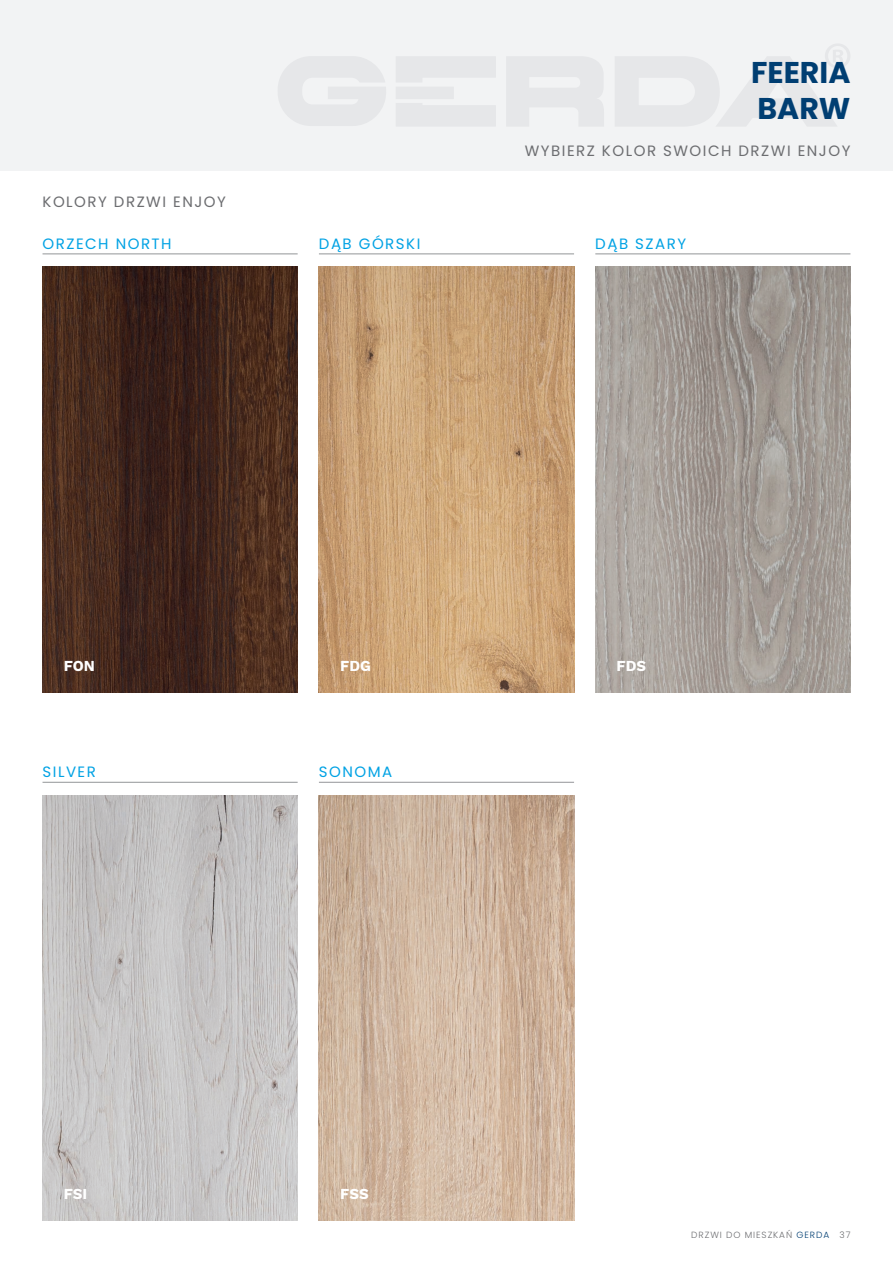
<style>
.page{position:relative;width:893px;height:1263px;background:#fff}
.page>*{position:absolute;margin:0;border:0;box-sizing:border-box;transform-origin:0 0}
.t1{font:700 30px/36px "Poppins";color:#003e72}
.t2{font:15px "Poppins";letter-spacing:.1em;color:#6c6d70}
.t3{font:15px "Poppins";letter-spacing:.1em;color:#00a2e4}
.t4{font:700 15px "Work Sans";color:#fff}
.t5{font:300 9px "Poppins";letter-spacing:.1em;color:#6c6d70}
.s1{color:#003e72}
</style>
<div class="page">
<div style="left:0;top:0;width:893px;height:170px;background:#f2f3f4"></div>
<svg style="left:506px;top:57px;width:98px;height:69px"></svg>
<svg style="left:615px;top:44px;width:235px;height:82px"></svg>
<svg style="left:278px;top:56px;width:108px;height:70px"></svg>
<svg style="left:396px;top:57px;width:100px;height:69px"></svg>
<hr style="left:43px;top:254px;width:255px;height:1px;background:#939598">
<img style="left:43px;top:267px;width:255px;height:425px">
<img style="left:319px;top:267px;width:255px;height:425px">
<hr style="left:319px;top:254px;width:255px;height:1px;background:#939598">
<hr style="left:595px;top:254px;width:255px;height:1px;background:#939598">
<img style="left:595px;top:267px;width:255px;height:425px">
<hr style="left:43px;top:782px;width:255px;height:1px;background:#939598">
<img style="left:43px;top:795px;width:255px;height:425px">
<img style="left:319px;top:795px;width:255px;height:425px">
<hr style="left:319px;top:782px;width:255px;height:1px;background:#939598">
<p class="t2" style="left:43px;top:193px;width:185px">KOLORY DRZWI ENJOY</p>
<p class="t3" style="left:43px;top:235px;width:131px">ORZECH NORTH</p>
<p class="t3" style="left:319px;top:235px;width:103px">DĄB GÓRSKI</p>
<h1 class="t1" style="left:751px;top:54px;width:101px">FEERIA<br>BARW</h1>
<p class="t2" style="left:525px;top:142px;width:327px">WYBIERZ KOLOR SWOICH DRZWI ENJOY</p>
<p class="t3" style="left:595px;top:235px;width:92px">DĄB SZARY</p>
<p class="t4" style="left:64px;top:657px;width:33px">FON</p>
<p class="t3" style="left:43px;top:763px;width:55px">SILVER</p>
<p class="t4" style="left:340px;top:657px;width:32px">FDG</p>
<p class="t3" style="left:319px;top:763px;width:75px">SONOMA</p>
<p class="t4" style="left:617px;top:657px;width:31px">FDS</p>
<p class="t4" style="left:64px;top:1185px;width:25px">FSI</p>
<p class="t4" style="left:340px;top:1185px;width:30px">FSS</p>
<p class="t5" style="left:691px;top:1230px;width:161px">DRZWI DO MIESZKAŃ <span class="s1">GERDA</span> 37</p>
</div>
